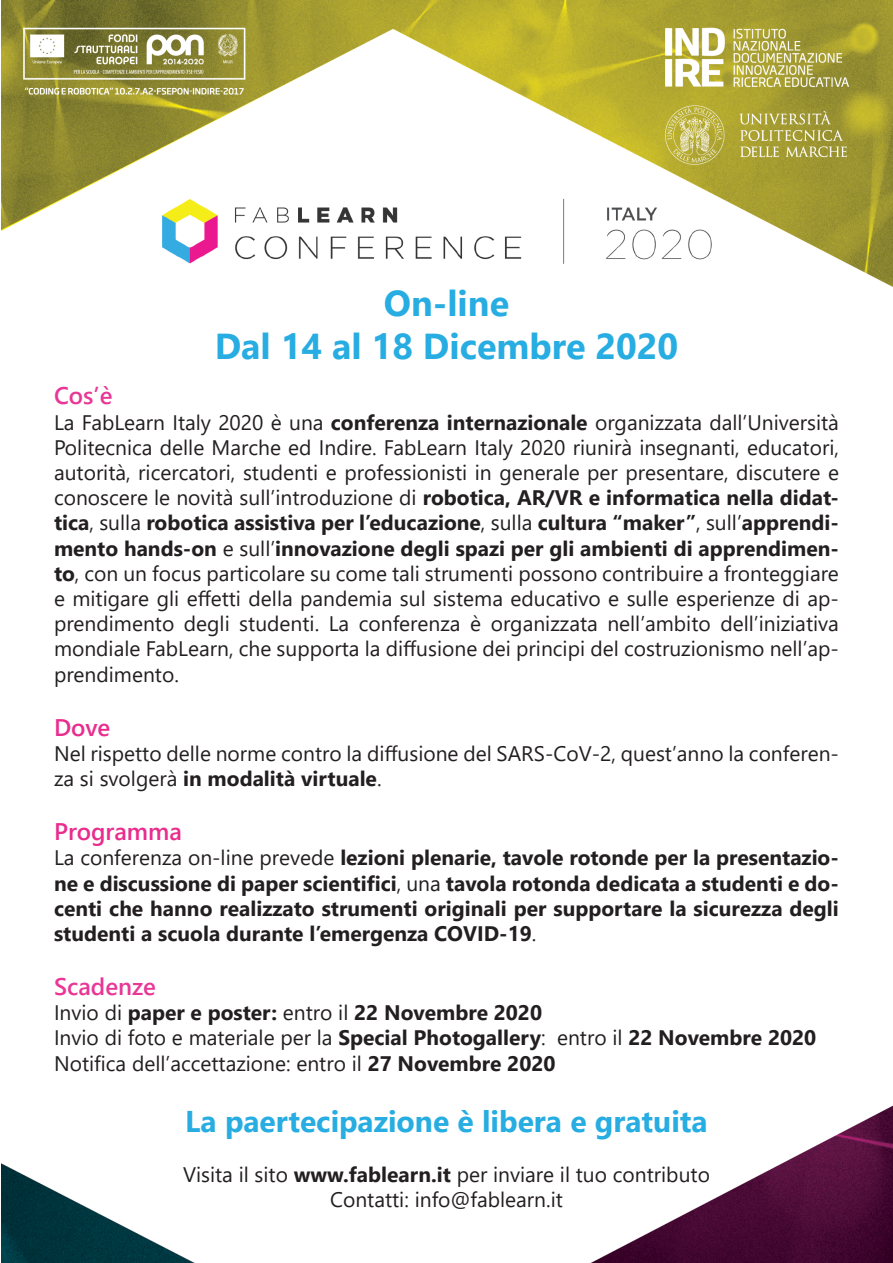
<style>
.page{position:relative;width:893px;height:1263px;background:#fff}
.page>*{position:absolute;margin:0;border:0;box-sizing:border-box;transform-origin:0 0}
.t1{font:700 36px "Segoe UI";color:#27ade1}
.t2{font:700 30px "Segoe UI";color:#27ade1}
.t3{font:600 24px "Segoe UI";color:#e83796}
.t4{font:600 24px "Segoe UI";color:#e92c8d}
.t5{font:21px/25.2px "Segoe UI";color:#231f20;text-align:justify}
.t6{font:700 21px/25.2px "Segoe UI";color:#231f20;text-align:justify}
.s1{font-weight:700}
.s2{font-weight:400}
</style>
<div class="page">
<img style="left:1px;top:0;width:892px;height:1263px">
<div style="left:54px;top:290px;width:785px;height:78px;background:#fff"></div>
<p class="t1" style="left:384px;top:269px;width:127px">On-line</p>
<p class="t1" style="left:215px;top:313px;width:465px">Dal 14 al 18 Dicembre 2020</p>
<p class="t3" style="left:54px;top:373px;width:60px">Cos’è</p>
<p class="t5" style="left:54px;top:408px;width:786px">La FabLearn Italy 2020 è una <span class="s1">conferenza internazionale</span> organizzata dall’Università Politecnica delle Marche ed Indire. FabLearn Italy 2020 riunirà insegnanti, educatori, autorità, ricercatori, studenti e professionisti in generale per presentare, discutere e conoscere le novità sull’introduzione di <span class="s1">robotica, AR/VR e informatica nella didat&shy;tica</span>, sulla <span class="s1">robotica assistiva per l’educazione</span>, sulla <span class="s1">cultura “maker”</span>, sull’<span class="s1">apprendi&shy;mento hands-on</span> e sull’<span class="s1">innovazione degli spazi per gli ambienti di apprendimen&shy;to</span>, con un focus particolare su come tali strumenti possono contribuire a fronteggiare e mitigare gli effetti della pandemia sul sistema educativo e sulle esperienze di ap&shy;prendimento degli studenti. La conferenza è organizzata nell’ambito dell’iniziativa mondiale FabLearn, che supporta la diffusione dei principi del costruzionismo nell’ap&shy;prendimento.</p>
<p class="t4" style="left:54px;top:704px;width:58px">Dove</p>
<p class="t5" style="left:54px;top:739px;width:786px">Nel rispetto delle norme contro la diffusione del SARS-CoV-2, quest’anno la conferen&shy;za si svolgerà <span class="s1">in modalità virtuale</span>.</p>
<p class="t4" style="left:54px;top:809px;width:129px">Programma</p>
<p class="t6" style="left:54px;top:843px;width:786px"><span class="s2">La conferenza on-line prevede</span> lezioni plenarie, tavole rotonde per la presentazio&shy;ne e discussione di paper scientifici<span class="s2">, una</span> tavola rotonda dedicata a studenti e do&shy;centi che hanno realizzato strumenti originali per supportare la sicurezza degli studenti a scuola durante l’emergenza COVID-19<span class="s2">.</span></p>
<p class="t3" style="left:54px;top:964px;width:103px">Scadenze</p>
<p class="t6" style="left:54px;top:998px;width:490px"><span class="s2">Invio di</span> paper e poster: <span class="s2">entro il</span> 22 Novembre 2020</p>
<p class="t5" style="left:54px;top:1023px;width:764px">Invio di foto e materiale per la <span class="s1">Special Photogallery</span>: entro il <span class="s1">22 Novembre 2020</span></p>
<p class="t5" style="left:54px;top:1048px;width:503px">Notifica dell’accettazione: entro il <span class="s1">27 Novembre 2020</span></p>
<p class="t2" style="left:185px;top:1093px;width:524px">La paertecipazione è libera e gratuita</p>
<p class="t5" style="left:183px;top:1160px;width:528px">Visita il sito <span class="s1">www.fablearn.it</span> per inviare il tuo contributo</p>
<p class="t5" style="left:330px;top:1185px;width:234px">Contatti: info@fablearn.it</p>
</div>
